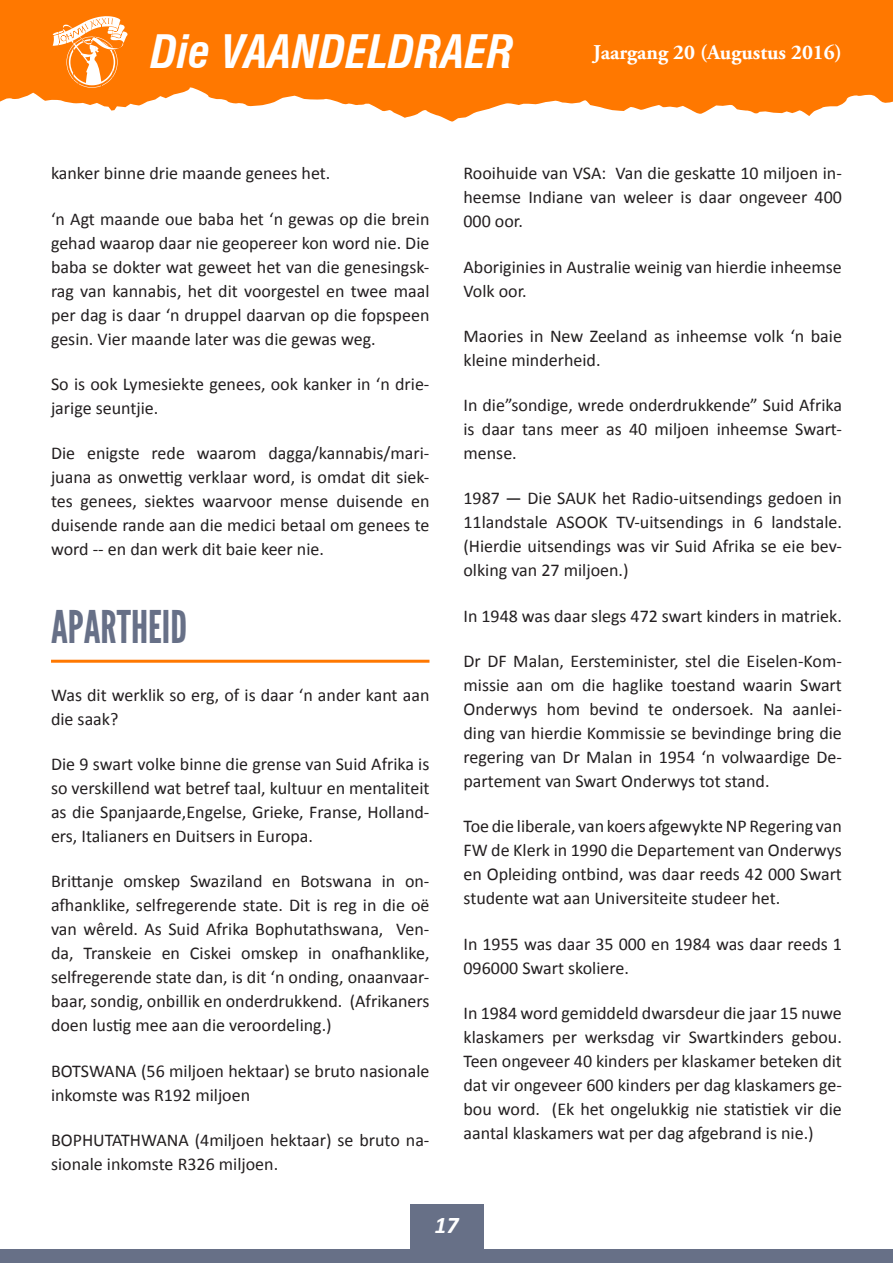
<style>
.page{position:relative;width:893px;height:1263px;background:#fff}
.page>*{position:absolute;margin:0;border:0;box-sizing:border-box;transform-origin:0 0}
.t1{font:italic 700 condensed 45px "Swiss 721 BT";color:#fff}
.Heading{font:45px "League Gothic";color:#677087}
.t2{font:italic 700 24px "Calibri";color:#fff}
.t3{font:700 21px "Adobe Garamond Pro";color:#fff}
.body{font:18px/24px "Calibri";color:#231f20;text-align:justify}
</style>
<div class="page">
<div style="left:410px;top:1204px;width:73px;height:46px;background:#677087"></div>
<hr style="left:51px;top:660px;width:378px;height:3px;background:#ff7800">
<div style="left:0;top:0;width:893px;height:124px;background:#ff7800"></div>
<div style="left:0;top:1250px;width:893px;height:13px;background:#677087"></div>
<svg style="left:0;top:16px;width:893px;height:108px"></svg>
<h1 class="t1" style="left:151px;top:25px;width:364px">Die VAANDELDRAER</h1>
<p class="t3" style="left:593px;top:40px;width:250px">Jaargang 20 (Augustus 2016)</p>
<p class="body" style="left:51px;top:161px;width:281px">kanker binne drie maande genees het.</p>
<p class="body" style="left:51px;top:207px;width:380px">‘n Agt maande oue baba het ‘n gewas op die brein gehad waarop daar nie geopereer kon word nie. Die baba se dokter wat geweet het van die genesingsk&shy;rag van kannabis, het dit voorgestel en twee maal per dag is daar ‘n druppel daarvan op die fopspeen gesin. Vier maande later was die gewas weg.</p>
<p class="body" style="left:51px;top:372px;width:380px">So is ook Lymesiekte genees, ook kanker in ‘n drie&shy;jarige seuntjie.</p>
<p class="body" style="left:51px;top:441px;width:380px">Die enigste rede waarom dagga/kannabis/mari&shy;juana as onwettig verklaar word, is omdat dit siek&shy;tes genees, siektes waarvoor mense duisende en duisende rande aan die medici betaal om genees te word -- en dan werk dit baie keer nie.</p>
<p class="Heading" style="left:51px;top:600px;width:138px">APARTHEID</p>
<p class="body" style="left:51px;top:683px;width:380px">Was dit werklik so erg, of is daar ‘n ander kant aan die saak?</p>
<p class="body" style="left:51px;top:752px;width:380px">Die 9 swart volke binne die grense van Suid Afrika is so verskillend wat betref taal, kultuur en mentaliteit as die Spanjaarde,Engelse, Grieke, Franse, Holland&shy;ers, Italianers en Duitsers in Europa.</p>
<p class="body" style="left:51px;top:869px;width:380px">Brittanje omskep Swaziland en Botswana in on&shy;afhanklike, selfregerende state. Dit is reg in die oë van wêreld. As Suid Afrika Bophutathswana, Ven&shy;da, Transkeie en Ciskei omskep in onafhanklike, selfregerende state dan, is dit ‘n onding, onaanvaar&shy;baar, sondig, onbillik en onderdrukkend. (Afrikaners doen lustig mee aan die veroordeling.)</p>
<p class="body" style="left:51px;top:1059px;width:380px">BOTSWANA (56 miljoen hektaar) se bruto nasionale inkomste was R192 miljoen</p>
<p class="body" style="left:51px;top:1128px;width:380px">BOPHUTATHWANA (4miljoen hektaar) se bruto na&shy;sionale inkomste R326 miljoen.</p>
<p class="body" style="left:463px;top:161px;width:380px">Rooihuide van VSA: Van die geskatte 10 miljoen in&shy;heemse Indiane van weleer is daar ongeveer 400<br>000 oor.</p>
<p class="body" style="left:463px;top:255px;width:380px">Aboriginies in Australie weinig van hierdie inheemse<br>Volk oor.</p>
<p class="body" style="left:463px;top:324px;width:380px">Maories in New Zeeland as inheemse volk ‘n baie kleine minderheid.</p>
<p class="body" style="left:463px;top:393px;width:380px">In die”sondige, wrede onderdrukkende” Suid Afrika is daar tans meer as 40 miljoen inheemse Swart&shy;mense.</p>
<p class="body" style="left:463px;top:486px;width:380px">1987 — Die SAUK het Radio-uitsendings gedoen in 11landstale ASOOK TV-uitsendings in 6 landstale. (Hierdie uitsendings was vir Suid Afrika se eie bev&shy;olking van 27 miljoen.)</p>
<p class="body" style="left:463px;top:604px;width:380px">In 1948 was daar slegs 472 swart kinders in matriek.</p>
<p class="body" style="left:463px;top:649px;width:380px">Dr DF Malan, Eersteminister, stel die Eiselen-Kom&shy;missie aan om die haglike toestand waarin Swart Onderwys hom bevind te ondersoek. Na aanlei&shy;ding van hierdie Kommissie se bevindinge bring die regering van Dr Malan in 1954 ‘n volwaardige De&shy;partement van Swart Onderwys tot stand.</p>
<p class="body" style="left:463px;top:814px;width:380px">Toe die liberale, van koers afgewykte NP Regering van FW de Klerk in 1990 die Departement van Onderwys en Opleiding ontbind, was daar reeds 42 000 Swart studente wat aan Universiteite studeer het.</p>
<p class="body" style="left:463px;top:931px;width:380px">In 1955 was daar 35 000 en 1984 was daar reeds 1<br>096000 Swart skoliere.</p>
<p class="body" style="left:463px;top:1001px;width:380px">In 1984 word gemiddeld dwarsdeur die jaar 15 nuwe klaskamers per werksdag vir Swartkinders gebou.<br>Teen ongeveer 40 kinders per klaskamer beteken dit dat vir ongeveer 600 kinders per dag klaskamers ge&shy;bou word. (Ek het ongelukkig nie statistiek vir die aantal klaskamers wat per dag afgebrand is nie.)</p>
<h2 class="t2" style="left:434px;top:1210px;width:26px">17</h2>
</div>
